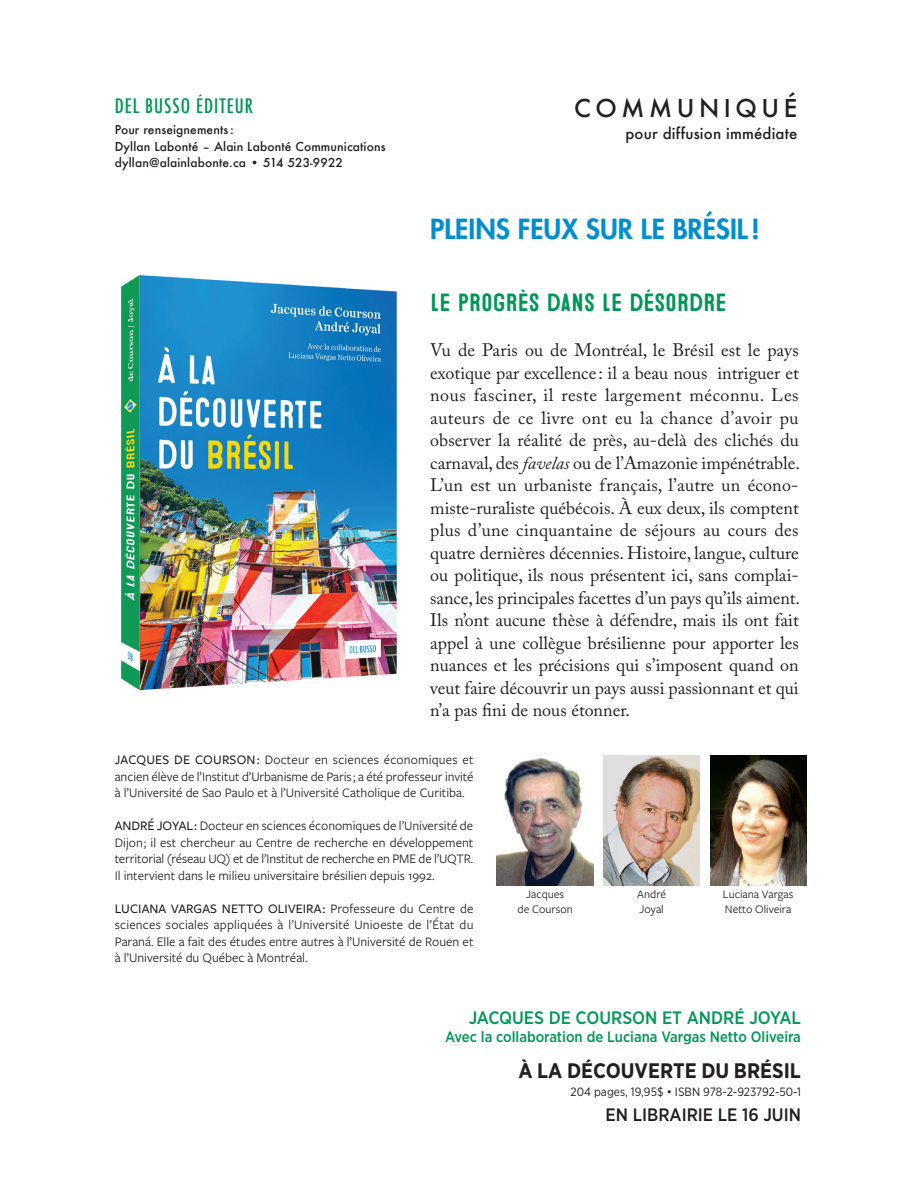
<style>
.page{position:relative;width:918px;height:1188px;background:#fff}
.page>*{position:absolute;margin:0;border:0;box-sizing:border-box;transform-origin:0 0}
.t1{font:800 27px "Futura";color:#008ed1}
.t2{font:24.9px "Microbrew One";letter-spacing:-.01em;color:#009756;scale:1.07 1}
.t3{font:500 24px "Futura";letter-spacing:.19em;color:#231f20}
.t4{font:700 21px "Gotham Narrow";color:#231f20}
.t5{font:500 condensed 19.5px "Futura";letter-spacing:.05em;color:#009756}
.t6{font:18px/22.5px "Adobe Caslon Pro";color:#231f20;text-align:justify}
.t7{font:500 18px "Gotham Narrow";color:#009756}
.t8{font:500 18px "Gotham Narrow";color:#231f20}
.t9{font:500 15px "Gotham Narrow";color:#009756}
.t10{font:500 15px "Futura";letter-spacing:.01em;color:#231f20}
.t11{font:13.5px/16.5px "Freight Sans Pro";color:#231f20;text-align:justify}
.t12{font:500 12px/16.5px "Futura";letter-spacing:.01em;color:#231f20}
.t13{font:12px/15px "Freight Sans Pro";color:#231f20}
.t14{font:12px "Gotham Narrow";color:#231f20}
.s1{font-style:italic}
.s2{font-weight:500}
</style>
<div class="page">
<img style="left:497px;top:758px;width:97px;height:128px">
<img style="left:604px;top:755px;width:96px;height:131px">
<img style="left:710px;top:755px;width:96px;height:131px">
<img style="left:121px;top:274px;width:276px;height:417px">
<p class="t5" style="left:115px;top:94px;width:140px">DEL BUSSO ÉDITEUR</p>
<p class="t12" style="left:115px;top:121px;width:272px">Pour renseignements :<br>Dyllan Labonté – Alain Labonté Communications dyllan@alainlabonte.ca • 514 523-9922</p>
<h3 class="t3" style="left:574px;top:92px;width:225px">COMMUNIQUÉ</h3>
<p class="t10" style="left:626px;top:124px;width:173px">pour diffusion immédiate</p>
<h1 class="t1" style="left:430px;top:211px;width:331px">PLEINS FEUX SUR LE BRÉSIL !</h1>
<h2 class="t2" style="left:430px;top:289px;width:279px">LE PROGRÈS DANS LE DÉSORDRE</h2>
<p class="t6" style="left:430px;top:339px;width:371px">Vu de Paris ou de Montréal, le Brésil est le pays exotique par excellence : il a beau nous intriguer et nous fasciner, il reste largement méconnu. Les auteurs de ce livre ont eu la chance d’avoir pu observer la réalité de près, au-delà des clichés du carnaval, des <span class="s1">favelas</span> ou de l’Amazonie impénétrable.<br>L’un est un urbaniste français, l’autre un écono&shy;miste-ruraliste québécois. À eux deux, ils comptent plus d’une cinquantaine de séjours au cours des quatre dernières décennies. Histoire, langue, culture ou politique, ils nous présentent ici, sans complai&shy;sance, les principales facettes d’un pays qu’ils aiment.<br>Ils n’ont aucune thèse à défendre, mais ils ont fait appel à une collègue brésilienne pour apporter les nuances et les précisions qui s’imposent quand on veut faire découvrir un pays aussi passionnant et qui n’a pas fini de nous étonner.</p>
<p class="t11" style="left:115px;top:751px;width:360px"><span class="s2">JACQUES DE COURSON :</span> Docteur en sciences économiques et ancien élève de l’Institut d’Urbanisme de Paris ; a été professeur invité à l’Université de Sao Paulo et à l’Université Catholique de Curitiba.</p>
<p class="t11" style="left:115px;top:817px;width:360px"><span class="s2">ANDRÉ JOYAL :</span> Docteur en sciences économiques de l’Université de Dijon ; il est chercheur au Centre de recherche en développement territorial (réseau UQ) et de l’Institut de recherche en PME de l’UQTR.<br>Il intervient dans le milieu universitaire brésilien depuis 1992.</p>
<p class="t11" style="left:115px;top:900px;width:360px"><span class="s2">LUCIANA VARGAS NETTO OLIVEIRA :</span> Professeure du Centre de sciences sociales appliquées à l’Université Unioeste de l’État du Paraná. Elle a fait des études entre autres à l’Université de Rouen et à l’Université du Québec à Montréal.</p>
<p class="t13" style="left:518px;top:887px;width:57px;text-align:center">Jacques<br>de Courson</p>
<p class="t13" style="left:637px;top:887px;width:30px">André<br>Joyal</p>
<p class="t13" style="left:723px;top:887px;width:72px">Luciana Vargas<br>Netto Oliveira</p>
<p class="t7" style="left:469px;top:1007px;width:334px">JACQUES DE COURSON ET ANDRÉ JOYAL</p>
<p class="t9" style="left:445px;top:1027px;width:357px">Avec la collaboration de Luciana Vargas Netto Oliveira</p>
<p class="t4" style="left:518px;top:1058px;width:284px">À LA DÉCOUVERTE DU BRÉSIL</p>
<p class="t14" style="left:570px;top:1084px;width:232px">204 pages, 19,95$ • ISBN 978-2-923792-50-1</p>
<p class="t8" style="left:606px;top:1104px;width:197px">EN LIBRAIRIE LE 16 JUIN</p>
</div>
